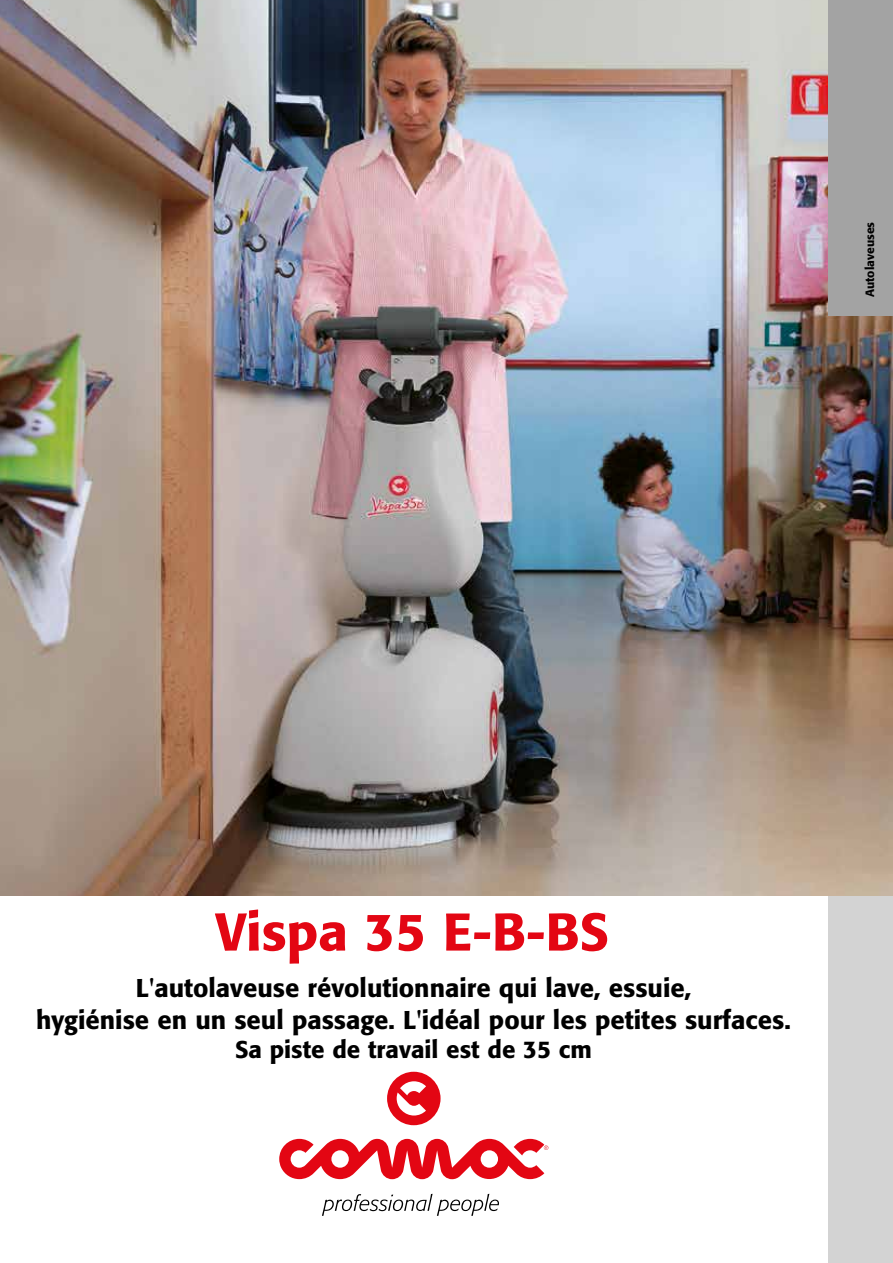
<style>
.page{position:relative;width:893px;height:1263px;background:#fff}
.page>*{position:absolute;margin:0;border:0;box-sizing:border-box;transform-origin:0 0}
.t1{font:500 52.5px "Formata";color:#e30613}
.t2{font:500 25.5px/32.4px "Formata";color:#000;text-align:center}
.t3{font:500 24px "Formata";color:#000}
.t4{font:500 12px "Formata";color:#000}
</style>
<div class="page">
<div style="left:829px;top:202px;width:64px;height:1061px;background:#d3d3d3"></div>
<img style="left:0;top:0;width:893px;height:895px">
<div style="left:829px;top:0;width:64px;height:316px;background:#a3a3a3"></div>
<svg style="left:279px;top:1139px;width:269px;height:40px"></svg>
<div style="left:387px;top:1072px;width:54px;height:53px;background:#e30613;border-radius:50%"></div>
<svg style="left:397px;top:1081px;width:29px;height:34px"></svg>
<svg style="left:322px;top:1194px;width:177px;height:22px"></svg>
<p class="t4" style="left:863px;top:297px;width:77px;rotate:-90deg">Autolaveuses</p>
<h1 class="t1" style="left:216px;top:900px;width:395px">Vispa 35 E-B-BS</h1>
<p class="t2" style="left:36px;top:971px;width:756px">L'autolaveuse révolutionnaire qui lave, essuie,<br>hygiénise en un seul passage. L'idéal pour les petites surfaces.</p>
<p class="t3" style="left:235px;top:1035px;width:358px">Sa piste de travail est de 35 cm</p>
</div>
